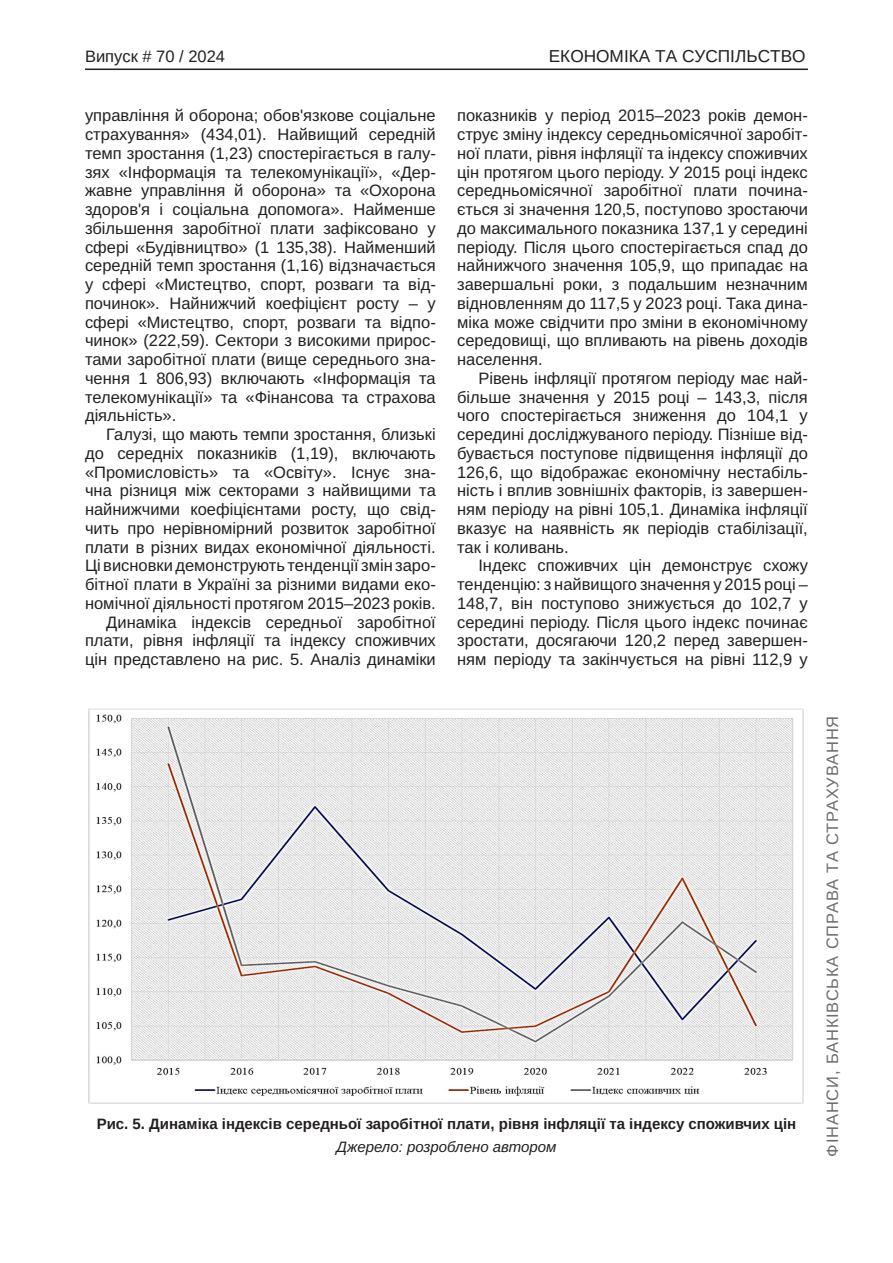
<style>
.page{position:relative;width:893px;height:1263px;background:#fff}
.page>*{position:absolute;margin:0;border:0;box-sizing:border-box;transform-origin:0 0}
.t1{font:17.25px "Arimo";color:#231f20}
.Текст_основной_G{font:16.5px/18.8px "Arimo";color:#231f20;text-align:justify}
.t2{font:16.5px "Arimo";letter-spacing:.05em;color:#6c6d70}
.t3{font:16.5px "Arimo";color:#231f20}
.Рисунок_N{font:700 15px "Arimo";color:#231f20}
.Джерело{font:italic 15px "Arimo";color:#231f20}
</style>
<div class="page">
<hr style="left:85px;top:69px;width:723px;height:1px;background:#231f20">
<img style="left:88px;top:708px;width:715px;height:395px">
<p class="t3" style="left:85px;top:47px;width:142px">Випуск # 70 / 2024</p>
<p class="t1" style="left:549px;top:47px;width:258px">ЕКОНОМІКА ТА СУСПІЛЬСТВО</p>
<p class="Текст_основной_G" style="left:85px;top:106px;width:352px">управління й оборона; обов'язкове соціальне страхування» (434,01). Найвищий середній темп зростання (1,23) спостерігається в галу&shy;зях «Інформація та телекомунікації», «Дер&shy;жавне управління й оборона» та «Охорона здоров'я і соціальна допомога». Найменше збільшення заробітної плати зафіксовано у сфері «Будівництво» (1 135,38). Найменший середній темп зростання (1,16) відзначається у сфері «Мистецтво, спорт, розваги та від&shy;починок». Найнижчий коефіцієнт росту – у сфері «Мистецтво, спорт, розваги та відпо&shy;чинок» (222,59). Сектори з високими прирос&shy;тами заробітної плати (вище середнього зна&shy;чення 1 806,93) включають «Інформація та телекомунікації» та «Фінансова та страхова діяльність».</p>
<p class="Текст_основной_G" style="left:85px;top:425px;width:352px;text-indent:21px">Галузі, що мають темпи зростання, близькі до середніх показників (1,19), включають «Промисловість» та «Освіту». Існує зна&shy;чна різниця між секторами з найвищими та найнижчими коефіцієнтами росту, що свід&shy;чить про нерівномірний розвиток заробітної плати в різних видах економічної діяльності.<br>Ці висновки демонструють тенденції змін заро&shy;бітної плати в Україні за різними видами еко&shy;номічної діяльності протягом 2015–2023 років.</p>
<p class="Текст_основной_G" style="left:85px;top:613px;width:352px;text-indent:21px">Динаміка індексів середньої заробітної плати, рівня інфляції та індексу споживчих цін представлено на рис. 5. Аналіз динаміки</p>
<p class="Текст_основной_G" style="left:457px;top:106px;width:352px">показників у період 2015–2023 років демон&shy;струє зміну індексу середньомісячної заробіт&shy;ної плати, рівня інфляції та індексу споживчих цін протягом цього періоду. У 2015 році індекс середньомісячної заробітної плати почина&shy;ється зі значення 120,5, поступово зростаючи до максимального показника 137,1 у середині періоду. Після цього спостерігається спад до найнижчого значення 105,9, що припадає на завершальні роки, з подальшим незначним відновленням до 117,5 у 2023 році. Така дина&shy;міка може свідчити про зміни в економічному середовищі, що впливають на рівень доходів населення.</p>
<p class="Текст_основной_G" style="left:457px;top:369px;width:352px;text-indent:21px">Рівень інфляції протягом періоду має най&shy;більше значення у 2015 році – 143,3, після чого спостерігається зниження до 104,1 у середині досліджуваного періоду. Пізніше від&shy;бувається поступове підвищення інфляції до 126,6, що відображає економічну нестабіль&shy;ність і вплив зовнішніх факторів, із завершен&shy;ням періоду на рівні 105,1. Динаміка інфляції вказує на наявність як періодів стабілізації, так і коливань.</p>
<p class="Текст_основной_G" style="left:457px;top:556px;width:352px;text-indent:21px">Індекс споживчих цін демонструє схожу тенденцію: з найвищого значення у 2015 році – 148,7, він поступово знижується до 102,7 у середині періоду. Після цього індекс починає зростати, досягаючи 120,2 перед завершен&shy;ням періоду та закінчується на рівні 112,9 у</p>
<p class="Рисунок_N" style="left:97px;top:1114px;width:701px">Рис. 5. Динаміка індексів середньої заробітної плати, рівня інфляції та індексу споживчих цін</p>
<p class="Джерело" style="left:336px;top:1137px;width:222px">Джерело: розроблено автором</p>
<p class="t2" style="left:823px;top:1157px;width:442px;rotate:-90deg">ФІНАНСИ, БАНКІВСЬКА СПРАВА ТА СТРАХУВАННЯ</p>
</div>
